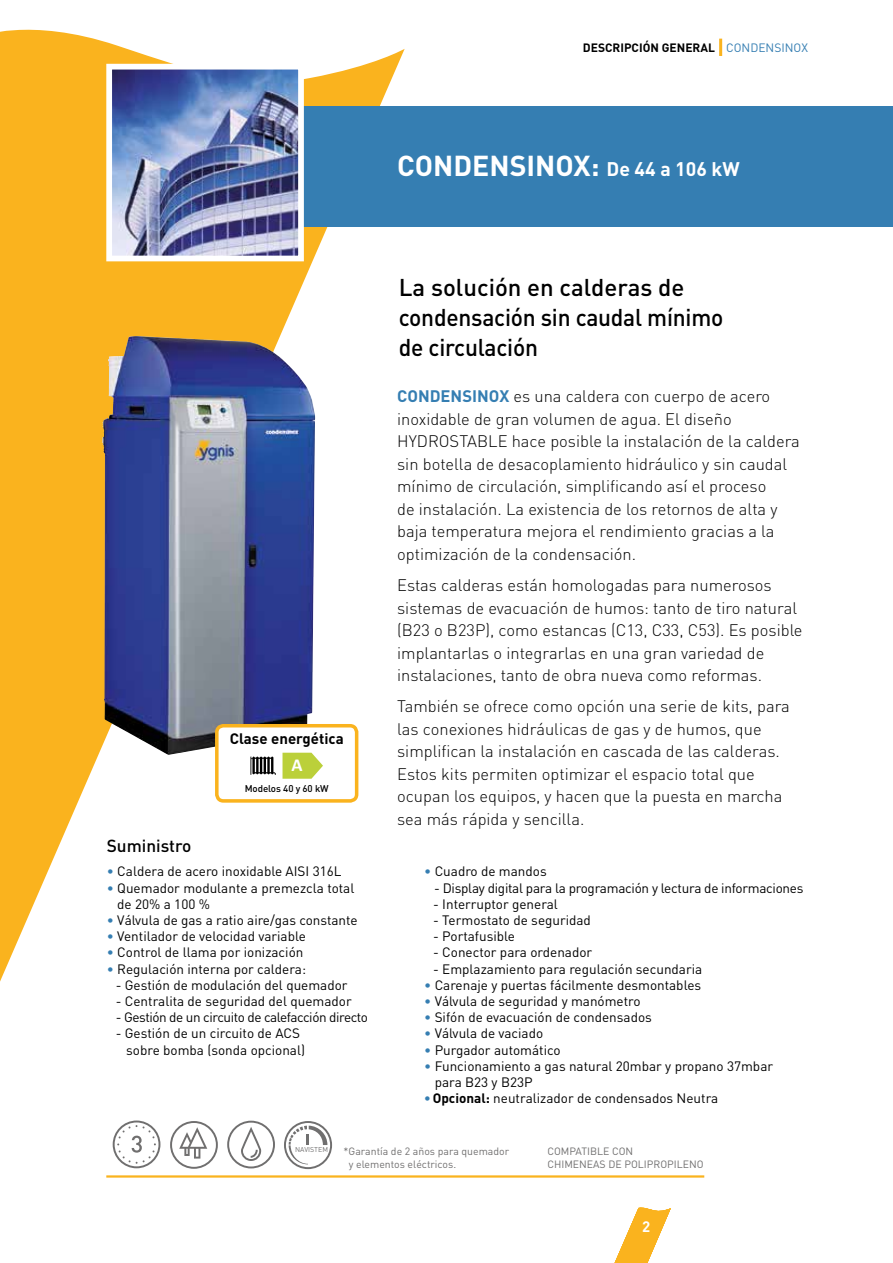
<style>
.page{position:relative;width:893px;height:1263px;background:#fff}
.page>*{position:absolute;margin:0;border:0;box-sizing:border-box;transform-origin:0 0}
.t1{font:700 28.5px "DIN";color:#fff}
.t2{font:500 24px/30px "DIN";letter-spacing:-.01em;color:#000}
.t3{font:700 18.3px "Calibri";color:#fff}
.t4{font:500 17.25px "DIN";color:#000}
.t5{font:300 16.5px/22.5px "DIN";color:#000}
.t6{font:700 16.5px "DIN";color:#357eb2}
.t7{font:700 15px "DIN";color:#000}
.t8{font:700 15px "DIN";color:#fff}
.t9{font:13.5px/16.2px "DIN";color:#000}
.t10{font:13.5px "DIN";letter-spacing:-.02em;color:#000}
.t11{font:13.5px "DIN";letter-spacing:-.03em;color:#000}
.t12{font:700 12px "DIN";color:#000}
.t13{font:10.5px/12.6px "DIN";color:#706f6f}
.t14{font:500 9.75px "DIN";letter-spacing:-.005em;color:#000}
.t15{font:7.05px "DIN";color:#706f6f}
.s1{font-weight:400;color:#357eb2}
.s2{font-size:19.5px}
.s3{color:#357eb2}
.s4{font-weight:700;color:#357eb2}
.s5{font-weight:700}
</style>
<div class="page">
<svg style="left:0;top:29px;width:405px;height:953px"></svg>
<div style="left:157px;top:106px;width:736px;height:120px;background:#357eb2"></div>
<svg style="left:614px;top:1207px;width:57px;height:56px"></svg>
<img style="left:113px;top:71px;width:184px;height:183px">
<div style="left:106px;top:64px;width:198px;height:197px;border:6px solid #fff"></div>
<hr style="left:719px;top:39px;width:3px;height:17px;background:#fab31e">
<svg style="left:113px;top:1120px;width:47px;height:48px"></svg>
<svg style="left:170px;top:1121px;width:48px;height:48px"></svg>
<svg style="left:227px;top:1121px;width:48px;height:47px"></svg>
<hr style="left:106px;top:1175px;width:598px;height:2px;background:#fab31e">
<img style="left:102px;top:337px;width:213px;height:418px">
<svg style="left:284px;top:1121px;width:48px;height:48px"></svg>
<div style="left:217px;top:726px;width:140px;height:75px;background:#fff;border-radius:7px"></div>
<div style="left:215px;top:724px;width:143px;height:79px;border:4px solid #fab31e;border-radius:7px"></div>
<svg style="left:283px;top:753px;width:40px;height:26px"></svg>
<svg style="left:250px;top:757px;width:26px;height:18px"></svg>
<p class="t12" style="left:583px;top:40px;width:227px">DESCRIPCIÓN GENERAL <span class="s1">CONDENSINOX</span></p>
<h1 class="t1" style="left:397px;top:147px;width:344px">CONDENSINOX: <span class="s2">De 44 a 106 kW</span></h1>
<p class="t4" style="left:107px;top:835px;width:86px">Suministro</p>
<p class="t7" style="left:230px;top:728px;width:115px">Clase energética</p>
<p class="t14" style="left:245px;top:782px;width:86px">M odelos 40 y 60 kW</p>
<p class="t3" style="left:291px;top:754px;width:13px">A</p>
<p class="t9" style="left:107px;top:863px;width:236px"><span class="s3">•</span> Caldera de acero inoxidable AISI 316L</p>
<p class="t9" style="left:117px;top:879px;width:239px;text-indent:-11px"><span class="s3">•</span> Quemador modulante a premezcla total de 20% a 100 %</p>
<p class="t9" style="left:107px;top:912px;width:252px"><span class="s3">•</span> Válvula de gas a ratio aire/gas constante</p>
<p class="t9" style="left:107px;top:928px;width:201px"><span class="s3">•</span> Ventilador de velocidad variable</p>
<p class="t9" style="left:107px;top:944px;width:198px"><span class="s3">•</span> Control de llama por ionización</p>
<p class="t9" style="left:107px;top:960px;width:201px"><span class="s3">•</span> Regulación interna por caldera:</p>
<p class="t9" style="left:116px;top:976px;width:233px">- Gestión de modulación del quemador</p>
<p class="t9" style="left:116px;top:993px;width:237px">- Centralita de seguridad del quemador</p>
<p class="t11" style="left:116px;top:1009px;width:254px">- Gestión de un circuito de calefacción directo</p>
<p class="t9" style="left:126px;top:1025px;width:180px;text-indent:-11px">- Gestión de un circuito de ACS sobre bomba (sonda opcional)</p>
<h2 class="t2" style="left:399px;top:272px;width:326px">La solución en calderas de condensación sin caudal mínimo de circulación</h2>
<p class="t5" style="left:397px;top:385px;width:404px;text-indent:92px"><span class="s4">ox</span> es una caldera con cuerpo de acero inoxidable de gran volumen de agua. El diseño HYDROSTABLE hace posible la instalación de la caldera sin botella de desacoplamiento hidráulico y sin caudal mínimo de circulación, simplificando así el proceso<br>de instalación. La existencia de los retornos de alta y baja temperatura mejora el rendimiento gracias a la optimización de la condensación.</p>
<p class="t5" style="left:397px;top:574px;width:407px">Estas calderas están homologadas para numerosos sistemas de evacuación de humos: tanto de tiro natural (B23 o B23P), como estancas (C13, C33, C53). Es posible implantarlas o integrarlas en una gran variedad de instalaciones, tanto de obra nueva como reformas.</p>
<p class="t5" style="left:397px;top:695px;width:394px">También se ofrece como opción una serie de kits, para las conexiones hidráulicas de gas y de humos, que simplifican la instalación en cascada de las calderas.<br>Estos kits permiten optimizar el espacio total que ocupan los equipos, y hacen que la puesta en marcha sea más rápida y sencilla.</p>
<p class="t6" style="left:397px;top:386px;width:54px">Condensin</p>
<p class="t9" style="left:424px;top:863px;width:124px"><span class="s3">•</span> Cuadro de mandos</p>
<p class="t10" style="left:434px;top:879px;width:371px">- Display digital para la programación y lectura de informaciones</p>
<p class="t9" style="left:433px;top:895px;width:126px">- Interruptor general</p>
<p class="t9" style="left:433px;top:912px;width:159px">- Termostato de seguridad</p>
<p class="t9" style="left:433px;top:928px;width:83px">- Portafusible</p>
<p class="t9" style="left:433px;top:944px;width:161px">- Conector para ordenador</p>
<p class="t9" style="left:433px;top:960px;width:271px">- Emplazamiento para regulación secundaria</p>
<p class="t9" style="left:424px;top:976px;width:278px"><span class="s3">•</span> Carenaje y puertas fácilmente desmontables</p>
<p class="t9" style="left:424px;top:993px;width:218px"><span class="s3">•</span> Válvula de seguridad y manómetro</p>
<p class="t9" style="left:424px;top:1009px;width:229px"><span class="s3">•</span> Sifón de evacuación de condensados</p>
<p class="t9" style="left:424px;top:1025px;width:121px"><span class="s3">•</span> Válvula de vaciado</p>
<p class="t9" style="left:424px;top:1041px;width:138px"><span class="s3">•</span> Purgador automático</p>
<p class="t9" style="left:435px;top:1057px;width:340px;text-indent:-11px"><span class="s3">•</span> Funcionamiento a gas natural 20mbar y propano 37mbar para B23 y B23P</p>
<p class="t9" style="left:424px;top:1090px;width:296px"><span class="s4">•</span><span class="s5">Opcional:</span> neutralizador de condensados Neutra</p>
<p class="t15" style="left:295px;top:1145px;width:34px">NAVISTEM</p>
<p class="t13" style="left:349px;top:1145px;width:162px;text-indent:-5px">*Garantía de 2 años para quemador y elementos eléctricos.</p>
<p class="t13" style="left:547px;top:1145px;width:158px">COMPATIBLE CON<br>CHIMENEAS DE POLIPROPILENO</p>
<p class="t8" style="left:642px;top:1216px;width:10px">2</p>
</div>
